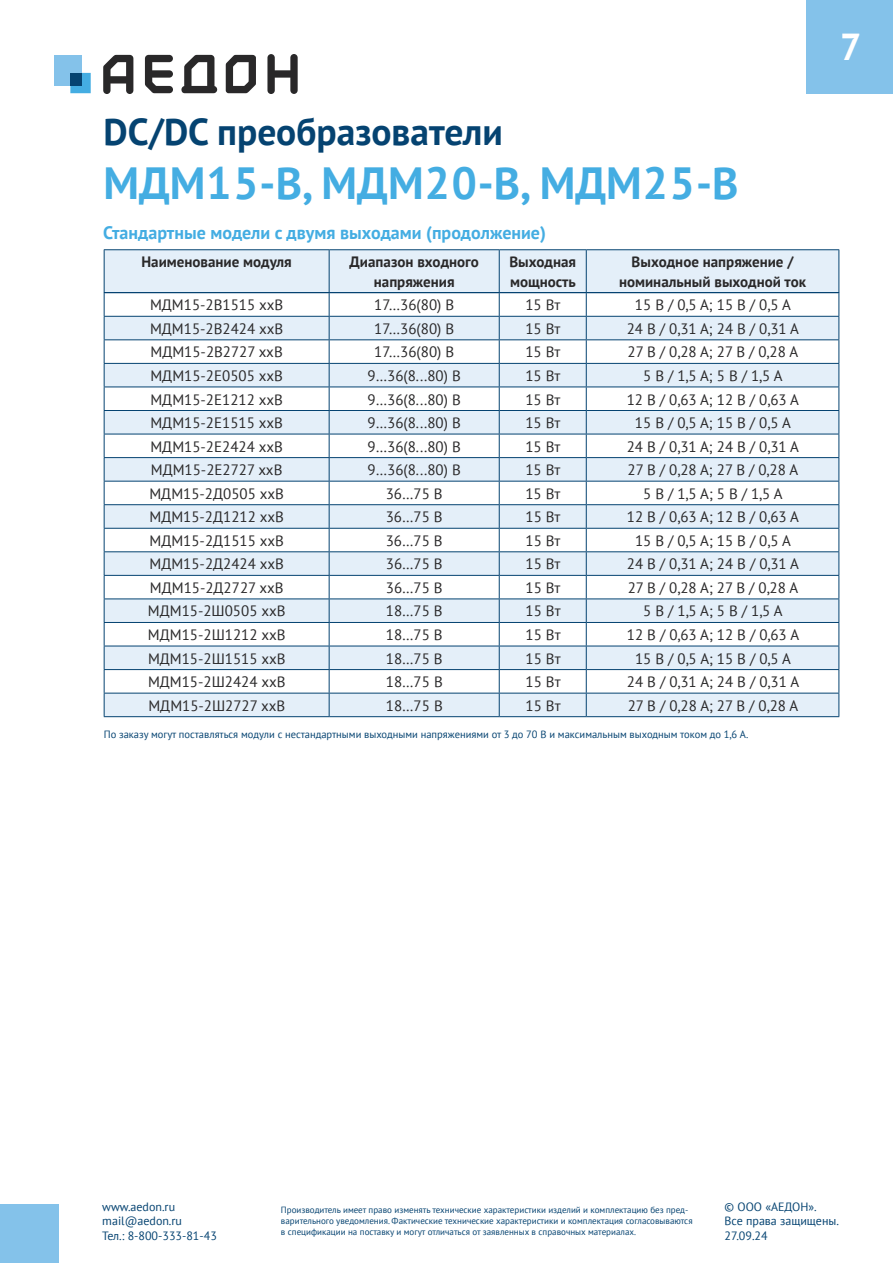
<style>
.page{position:relative;width:893px;height:1263px;background:#fff}
.page>*{position:absolute;margin:0;border:0;box-sizing:border-box;transform-origin:0 0}
.t1{font:700 45px "PT Sans";color:#44ade2}
.t2{font:700 37.5px "PT Sans";color:#054371}
.t3{font:700 37.5px "PT Sans";color:#fff}
.t4{font:700 18px "PT Sans";color:#44ade2}
.t5{font:15px "PT Sans";color:#292829}
.t6{font:700 15px/19.5px "PT Sans";color:#292829;text-align:center}
.t7{font:12px/14.4px "PT Sans";color:#054371}
.t8{font:10.5px "PT Sans";color:#054371}
.t9{font:9px/10.8px "PT Sans";color:#054371}
</style>
<div class="page">
<div style="left:0;top:1205px;width:59px;height:58px;background:#84c2ea"></div>
<div style="left:807px;top:0;width:86px;height:94px;background:#84c2ea"></div>
<svg style="left:267px;top:54px;width:31px;height:40px"></svg>
<svg style="left:181px;top:55px;width:36px;height:38px"></svg>
<svg style="left:226px;top:55px;width:30px;height:38px"></svg>
<svg style="left:145px;top:55px;width:28px;height:38px"></svg>
<svg style="left:103px;top:55px;width:30px;height:39px"></svg>
<div style="left:54px;top:55px;width:28px;height:30px;background:#84c2ea"></div>
<svg style="left:70px;top:73px;width:21px;height:20px"></svg>
<div style="left:70px;top:73px;width:12px;height:12px;background:#054371"></div>
<hr style="left:104px;top:249px;width:225px;height:1px;background:#054371">
<hr style="left:329px;top:249px;width:170px;height:1px;background:#054371">
<hr style="left:499px;top:249px;width:87px;height:1px;background:#054371">
<hr style="left:586px;top:249px;width:253px;height:1px;background:#054371">
<svg style="left:104px;top:250px;width:735px;height:466px"></svg>
<hr style="left:104px;top:716px;width:225px;height:1px;background:#054371">
<hr style="left:329px;top:716px;width:170px;height:1px;background:#054371">
<hr style="left:499px;top:716px;width:87px;height:1px;background:#054371">
<hr style="left:586px;top:716px;width:253px;height:1px;background:#054371">
<h2 class="t2" style="left:103px;top:107px;width:401px">DC/DC преобразователи</h2>
<h1 class="t1" style="left:103px;top:153px;width:636px">МДМ15-В, МДМ20-В, МДМ25-В</h1>
<p class="t4" style="left:103px;top:220px;width:444px">Стандартные модели с двумя выходами (продолжение)</p>
<p class="t6" style="left:141px;top:252px;width:152px">Наименование модуля</p>
<p class="t6" style="left:350px;top:252px;width:131px">Диапазон входного напряжения</p>
<p class="t6" style="left:509px;top:252px;width:68px;text-align:left">Выходная мощность</p>
<p class="t6" style="left:619px;top:252px;width:189px">Выходное напряжение / номинальный выходной ток</p>
<p class="t5" style="left:150px;top:295px;width:135px">МДМ15-2В1515 ххВ</p>
<p class="t5" style="left:374px;top:295px;width:81px">17…36(80) В</p>
<p class="t5" style="left:525px;top:295px;width:37px">15 Вт</p>
<p class="t5" style="left:635px;top:295px;width:157px">15 В / 0,5 A; 15 В / 0,5 А</p>
<p class="t5" style="left:150px;top:319px;width:135px">МДМ15-2В2424 ххВ</p>
<p class="t5" style="left:374px;top:319px;width:81px">17…36(80) В</p>
<p class="t5" style="left:525px;top:319px;width:37px">15 Вт</p>
<p class="t5" style="left:627px;top:319px;width:174px">24 В / 0,31 A; 24 В / 0,31 А</p>
<p class="t5" style="left:150px;top:342px;width:134px">МДМ15-2В2727 ххВ</p>
<p class="t5" style="left:374px;top:342px;width:81px">17…36(80) В</p>
<p class="t5" style="left:525px;top:342px;width:37px">15 Вт</p>
<p class="t5" style="left:628px;top:342px;width:172px">27 В / 0,28 A; 27 В / 0,28 А</p>
<p class="t5" style="left:150px;top:366px;width:134px">МДМ15-2Е0505 ххВ</p>
<p class="t5" style="left:368px;top:366px;width:95px">9…36(8...80) В</p>
<p class="t5" style="left:525px;top:366px;width:37px">15 Вт</p>
<p class="t5" style="left:643px;top:366px;width:141px">5 В / 1,5 A; 5 В / 1,5 А</p>
<p class="t5" style="left:150px;top:390px;width:134px">МДМ15-2Е1212 ххВ</p>
<p class="t5" style="left:368px;top:390px;width:95px">9…36(8...80) В</p>
<p class="t5" style="left:525px;top:390px;width:37px">15 Вт</p>
<p class="t5" style="left:627px;top:390px;width:174px">12 В / 0,63 A; 12 В / 0,63 А</p>
<p class="t5" style="left:150px;top:413px;width:134px">МДМ15-2Е1515 ххВ</p>
<p class="t5" style="left:368px;top:413px;width:95px">9…36(8...80) В</p>
<p class="t5" style="left:525px;top:413px;width:37px">15 Вт</p>
<p class="t5" style="left:635px;top:413px;width:157px">15 В / 0,5 A; 15 В / 0,5 А</p>
<p class="t5" style="left:150px;top:437px;width:134px">МДМ15-2Е2424 ххВ</p>
<p class="t5" style="left:368px;top:437px;width:95px">9…36(8...80) В</p>
<p class="t5" style="left:525px;top:437px;width:37px">15 Вт</p>
<p class="t5" style="left:627px;top:437px;width:174px">24 В / 0,31 A; 24 В / 0,31 А</p>
<p class="t5" style="left:151px;top:460px;width:133px">МДМ15-2Е2727 ххВ</p>
<p class="t5" style="left:368px;top:460px;width:95px">9…36(8...80) В</p>
<p class="t5" style="left:525px;top:460px;width:37px">15 Вт</p>
<p class="t5" style="left:628px;top:460px;width:172px">27 В / 0,28 A; 27 В / 0,28 А</p>
<p class="t5" style="left:149px;top:484px;width:136px">МДМ15-2Д0505 ххВ</p>
<p class="t5" style="left:386px;top:484px;width:58px">36…75 В</p>
<p class="t5" style="left:525px;top:484px;width:37px">15 Вт</p>
<p class="t5" style="left:643px;top:484px;width:141px">5 В / 1,5 A; 5 В / 1,5 А</p>
<p class="t5" style="left:149px;top:507px;width:136px">МДМ15-2Д1212 ххВ</p>
<p class="t5" style="left:386px;top:507px;width:58px">36…75 В</p>
<p class="t5" style="left:525px;top:507px;width:37px">15 Вт</p>
<p class="t5" style="left:627px;top:507px;width:174px">12 В / 0,63 A; 12 В / 0,63 А</p>
<p class="t5" style="left:149px;top:531px;width:136px">МДМ15-2Д1515 ххВ</p>
<p class="t5" style="left:386px;top:531px;width:58px">36…75 В</p>
<p class="t5" style="left:525px;top:531px;width:37px">15 Вт</p>
<p class="t5" style="left:635px;top:531px;width:157px">15 В / 0,5 A; 15 В / 0,5 А</p>
<p class="t5" style="left:149px;top:554px;width:136px">МДМ15-2Д2424 ххВ</p>
<p class="t5" style="left:386px;top:554px;width:58px">36…75 В</p>
<p class="t5" style="left:525px;top:554px;width:37px">15 Вт</p>
<p class="t5" style="left:627px;top:554px;width:174px">24 В / 0,31 A; 24 В / 0,31 А</p>
<p class="t5" style="left:150px;top:578px;width:135px">МДМ15-2Д2727 ххВ</p>
<p class="t5" style="left:386px;top:578px;width:58px">36…75 В</p>
<p class="t5" style="left:525px;top:578px;width:37px">15 Вт</p>
<p class="t5" style="left:628px;top:578px;width:172px">27 В / 0,28 A; 27 В / 0,28 А</p>
<p class="t5" style="left:148px;top:601px;width:139px">МДМ15-2Ш0505 ххВ</p>
<p class="t5" style="left:386px;top:601px;width:58px">18…75 В</p>
<p class="t5" style="left:526px;top:601px;width:37px">15 Вт</p>
<p class="t5" style="left:643px;top:601px;width:141px">5 В / 1,5 A; 5 В / 1,5 А</p>
<p class="t5" style="left:148px;top:625px;width:139px">МДМ15-2Ш1212 ххВ</p>
<p class="t5" style="left:386px;top:625px;width:58px">18…75 В</p>
<p class="t5" style="left:526px;top:625px;width:37px">15 Вт</p>
<p class="t5" style="left:627px;top:625px;width:174px">12 В / 0,63 A; 12 В / 0,63 А</p>
<p class="t5" style="left:148px;top:649px;width:139px">МДМ15-2Ш1515 ххВ</p>
<p class="t5" style="left:386px;top:649px;width:58px">18…75 В</p>
<p class="t5" style="left:526px;top:649px;width:37px">15 Вт</p>
<p class="t5" style="left:635px;top:649px;width:157px">15 В / 0,5 A; 15 В / 0,5 А</p>
<p class="t5" style="left:148px;top:672px;width:139px">МДМ15-2Ш2424 ххВ</p>
<p class="t5" style="left:386px;top:672px;width:58px">18…75 В</p>
<p class="t5" style="left:526px;top:672px;width:37px">15 Вт</p>
<p class="t5" style="left:627px;top:672px;width:174px">24 В / 0,31 A; 24 В / 0,31 А</p>
<p class="t5" style="left:148px;top:696px;width:138px">МДМ15-2Ш2727 ххВ</p>
<p class="t5" style="left:386px;top:696px;width:58px">18…75 В</p>
<p class="t5" style="left:526px;top:696px;width:37px">15 Вт</p>
<p class="t5" style="left:628px;top:696px;width:172px">27 В / 0,28 A; 27 В / 0,28 А</p>
<p class="t8" style="left:104px;top:728px;width:646px">По заказу могут поставляться модули с нестандартными выходными напряжениями от 3 до 70 В и максимальным выходным током до 1,6 А.</p>
<h2 class="t3" style="left:840px;top:22px;width:24px">7</h2>
<p class="t7" style="left:102px;top:1199px;width:116px">www.aedon.ru mail@aedon.ru<br>Тел.: 8-800-333-81-43</p>
<p class="t7" style="left:725px;top:1199px;width:116px">© ООО «АЕДОН».<br>Все права защищены.<br>27.09.24</p>
<p class="t9" style="left:281px;top:1204px;width:413px">Производитель имеет право изменять технические характеристики изделий и комплектацию без пред&shy;варительного уведомления. Фактические технические характеристики и комплектация согласовываются в спецификации на поставку и могут отличаться от заявленных в справочных материалах.</p>
</div>
